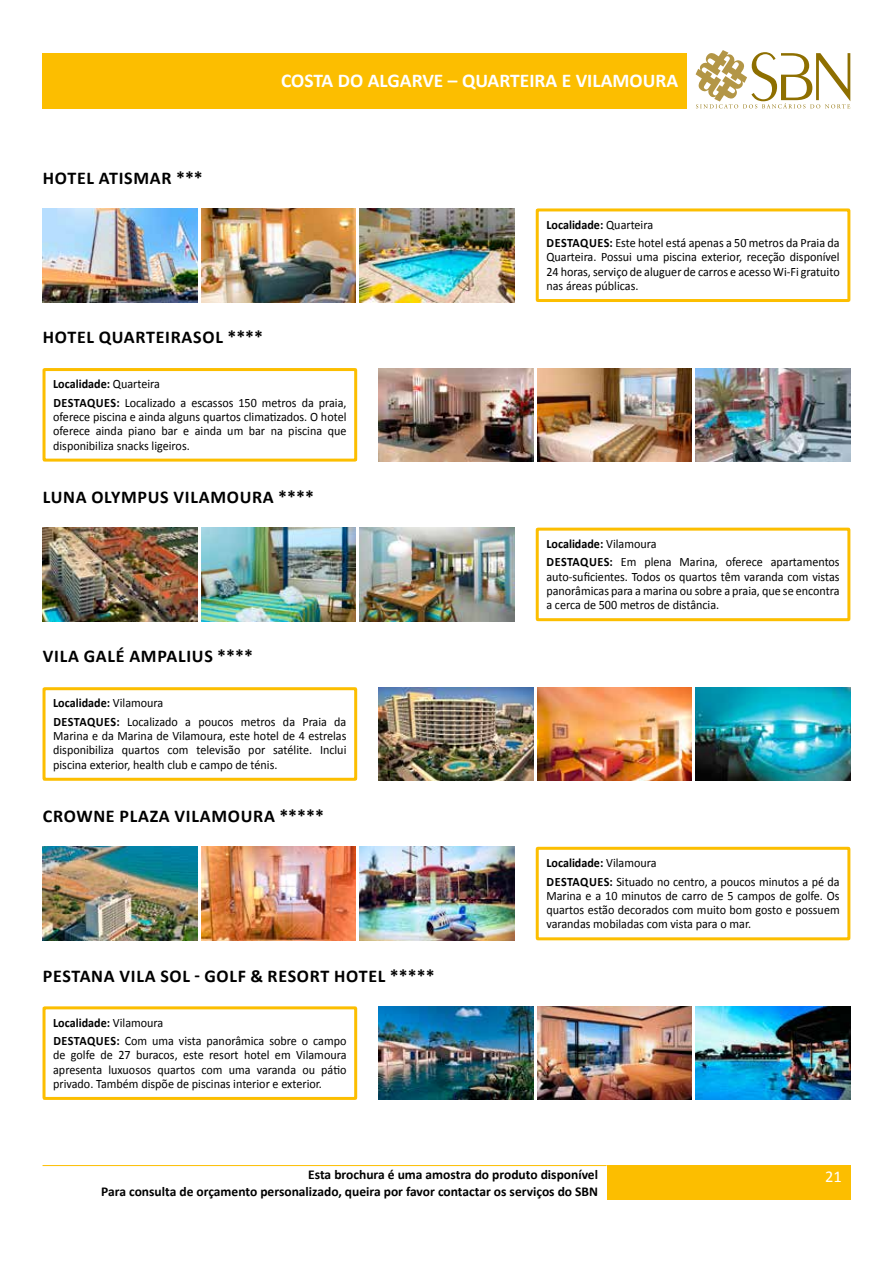
<style>
.page{position:relative;width:893px;height:1263px;background:#fff}
.page>*{position:absolute;margin:0;border:0;box-sizing:border-box;transform-origin:0 0}
.t1{font:700 19.5px "Calibri";color:#fff}
.t2{font:700 18px "Calibri";letter-spacing:.04em;color:#000}
.t3{font:16.5px "Calibri";color:#fff}
.t4{font:700 13.5px "Calibri";color:#000}
.t5{font:12.75px/14.2px "Calibri";color:#000;scale:.95 1}
.s1{font-weight:700}
</style>
<div class="page">
<div style="left:607px;top:1165px;width:243px;height:34px;background:#fcbe00"></div>
<hr style="left:43px;top:1165px;width:564px;height:1px;background:#fcbe00">
<svg style="left:696px;top:50px;width:154px;height:58px"></svg>
<div style="left:43px;top:53px;width:644px;height:55px;background:#fcbe00"></div>
<img style="left:43px;top:208px;width:154px;height:94px">
<img style="left:201px;top:208px;width:155px;height:94px">
<img style="left:360px;top:208px;width:154px;height:94px">
<div style="left:536px;top:208px;width:314px;height:94px;border:3px solid #fcbe00"></div>
<div style="left:43px;top:368px;width:314px;height:94px;border:3px solid #fcbe00"></div>
<img style="left:378px;top:368px;width:155px;height:94px">
<img style="left:537px;top:368px;width:155px;height:94px">
<img style="left:696px;top:368px;width:154px;height:94px">
<img style="left:43px;top:528px;width:154px;height:93px">
<img style="left:201px;top:528px;width:155px;height:93px">
<img style="left:360px;top:528px;width:154px;height:93px">
<div style="left:536px;top:528px;width:314px;height:93px;border:3px solid #fcbe00"></div>
<div style="left:43px;top:687px;width:314px;height:94px;border:3px solid #fcbe00"></div>
<img style="left:378px;top:687px;width:155px;height:94px">
<img style="left:537px;top:687px;width:155px;height:94px">
<img style="left:696px;top:687px;width:154px;height:94px">
<img style="left:43px;top:847px;width:154px;height:93px">
<img style="left:201px;top:847px;width:155px;height:93px">
<img style="left:360px;top:847px;width:154px;height:93px">
<div style="left:536px;top:847px;width:314px;height:93px;border:3px solid #fcbe00"></div>
<div style="left:43px;top:1006px;width:314px;height:94px;border:3px solid #fcbe00"></div>
<img style="left:378px;top:1006px;width:155px;height:94px">
<img style="left:537px;top:1006px;width:155px;height:94px">
<img style="left:696px;top:1006px;width:154px;height:94px">
<h2 class="t2" style="left:43px;top:166px;width:162px">HOTEL ATISMAR ***</h2>
<h1 class="t1" style="left:281px;top:68px;width:399px">COSTA DO ALGARVE – QUARTEIRA E VILAMOURA</h1>
<p class="t5" style="left:546px;top:215px;width:310px;line-height:18.5px"><span class="s1">Localidade:</span> Quarteira<br><span class="s1">DESTAQUES:</span> Este hotel está apenas a 50 metros da Praia da</p>
<p class="t5" style="left:546px;top:250px;width:310px;text-align:justify">Quarteira. Possui uma piscina exterior, receção disponível 24 horas, serviço de aluguer de carros e acesso Wi-Fi gratuito nas áreas públicas.</p>
<h2 class="t2" style="left:43px;top:326px;width:222px">HOTEL QUARTEIRASOL ****</h2>
<p class="t5" style="left:53px;top:375px;width:310px;line-height:18.5px"><span class="s1">Localidade:</span> Quarteira<br><span class="s1">DESTAQUES:</span> Localizado a escassos 150 metros da praia,</p>
<p class="t5" style="left:53px;top:410px;width:310px;text-align:justify">oferece piscina e ainda alguns quartos climatizados. O hotel oferece ainda piano bar e ainda um bar na piscina que disponibiliza snacks ligeiros.</p>
<h2 class="t2" style="left:43px;top:485px;width:273px">LUNA OLYMPUS VILAMOURA ****</h2>
<h2 class="t2" style="left:43px;top:645px;width:212px">VILA GALÉ AMPALIUS ****</h2>
<p class="t5" style="left:53px;top:694px;width:310px;line-height:18.5px"><span class="s1">Localidade:</span> Vilamoura<br><span class="s1">DESTAQUES:</span> Localizado a poucos metros da Praia da</p>
<p class="t5" style="left:53px;top:729px;width:310px;text-align:justify">Marina e da Marina de Vilamoura, este hotel de 4 estrelas disponibiliza quartos com televisão por satélite. Inclui piscina exterior, health club e campo de ténis.</p>
<h2 class="t2" style="left:43px;top:804px;width:283px">CROWNE PLAZA VILAMOURA *****</h2>
<h2 class="t2" style="left:43px;top:964px;width:393px">PESTANA VILA SOL - GOLF &amp; RESORT HOTEL *****</h2>
<p class="t5" style="left:53px;top:1013px;width:310px;line-height:18.5px"><span class="s1">Localidade:</span> Vilamoura<br><span class="s1">DESTAQUES:</span> Com uma vista panorâmica sobre o campo</p>
<p class="t5" style="left:53px;top:1048px;width:310px;text-align:justify">de golfe de 27 buracos, este resort hotel em Vilamoura apresenta luxuosos quartos com uma varanda ou pátio privado. Também dispõe de piscinas interior e exterior.</p>
<p class="t5" style="left:546px;top:534px;width:310px;line-height:18.5px"><span class="s1">Localidade:</span> Vilamoura<br><span class="s1">DESTAQUES:</span> Em plena Marina, oferece apartamentos</p>
<p class="t5" style="left:546px;top:569px;width:310px;text-align:justify">auto-suficientes. Todos os quartos têm varanda com vistas panorâmicas para a marina ou sobre a praia, que se encontra a cerca de 500 metros de distância.</p>
<p class="t5" style="left:546px;top:853px;width:310px;line-height:18.5px"><span class="s1">Localidade:</span> Vilamoura<br><span class="s1">DESTAQUES:</span> Situado no centro, a poucos minutos a pé da</p>
<p class="t5" style="left:546px;top:888px;width:310px;text-align:justify">Marina e a 10 minutos de carro de 5 campos de golfe. Os quartos estão decorados com muito bom gosto e possuem varandas mobiladas com vista para o mar.</p>
<p class="t4" style="left:308px;top:1166px;width:291px">Esta brochura é uma amostra do produto disponível</p>
<p class="t3" style="left:825px;top:1166px;width:18px">21</p>
<p class="t4" style="left:101px;top:1182px;width:498px">Para consulta de orçamento personalizado, queira por favor contactar os serviços do SBN</p>
</div>
